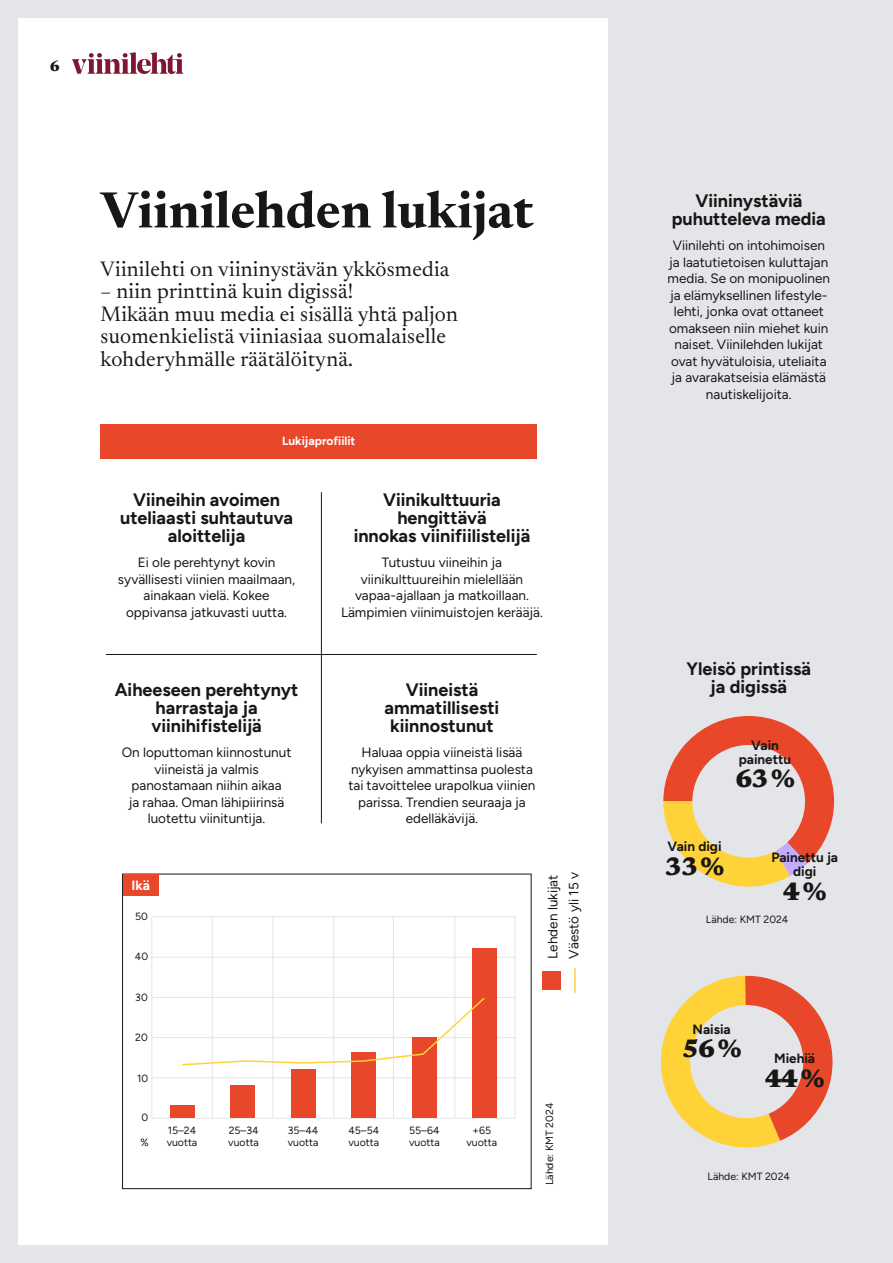
<style>
.page{position:relative;width:893px;height:1263px;background:#fff}
.page>*{position:absolute;margin:0;border:0;box-sizing:border-box;transform-origin:0 0}
.t1{font:700 51px "Newsreader 36 pt";color:#181716}
.t2{font:800 25.5px "Newsreader";letter-spacing:-.06em;color:#181716}
.t3{font:21px/22.5px "Newsreader 36 pt";letter-spacing:.01em;color:#181716}
.t4{font:700 18px/18px "Figtree";color:#181716;text-align:center}
.t5{font:800 15px "Newsreader 36 pt";color:#181716}
.t6{font:13.5px/16.5px "Figtree";color:#181716;text-align:center}
.t7{font:700 13.5px/13.5px "Figtree";color:#181716;text-align:center}
.t8{font:700 13.5px "Figtree";color:#fff}
.t9{font:700 12px "Figtree";color:#fff}
.t10{font:10.5px/12px "Figtree";color:#181716}
</style>
<div class="page">
<div style="left:608px;top:0;width:285px;height:1263px;background:#e3e5e8"></div>
<div style="left:0;top:0;width:893px;height:1263px;border:18px solid #e3e5e8"></div>
<hr style="left:106px;top:654px;width:431px;height:1px;background:#181716">
<hr style="left:321px;top:492px;width:1px;height:331px;background:#181716">
<div style="left:101px;top:424px;width:436px;height:34px;background:#e9472a"></div>
<svg style="left:72px;top:52px;width:112px;height:22px"></svg>
<div style="left:122px;top:874px;width:409px;height:315px;border:1px solid #181716"></div>
<div style="left:123px;top:874px;width:36px;height:22px;background:#e9472a"></div>
<div style="left:151px;top:916px;width:364px;height:202px;border:1px solid #e3e5e8"></div>
<hr style="left:151px;top:1077px;width:364px;height:1px;background:#e3e5e8">
<hr style="left:151px;top:1037px;width:364px;height:1px;background:#e3e5e8">
<hr style="left:151px;top:997px;width:364px;height:1px;background:#e3e5e8">
<hr style="left:151px;top:957px;width:364px;height:1px;background:#e3e5e8">
<hr style="left:212px;top:916px;width:1px;height:202px;background:#e3e5e8">
<hr style="left:272px;top:916px;width:1px;height:202px;background:#e3e5e8">
<hr style="left:333px;top:916px;width:1px;height:202px;background:#e3e5e8">
<hr style="left:393px;top:916px;width:1px;height:202px;background:#e3e5e8">
<hr style="left:454px;top:916px;width:1px;height:202px;background:#e3e5e8">
<div style="left:170px;top:1105px;width:24px;height:13px;background:#e9472a"></div>
<div style="left:230px;top:1085px;width:25px;height:33px;background:#e9472a"></div>
<div style="left:291px;top:1069px;width:24px;height:49px;background:#e9472a"></div>
<div style="left:351px;top:1053px;width:25px;height:65px;background:#e9472a"></div>
<div style="left:412px;top:1037px;width:24px;height:81px;background:#e9472a"></div>
<div style="left:472px;top:948px;width:25px;height:170px;background:#e9472a"></div>
<svg style="left:182px;top:996px;width:303px;height:70px"></svg>
<div style="left:543px;top:971px;width:18px;height:18px;background:#e9472a"></div>
<hr style="left:574px;top:968px;width:2px;height:25px;background:#ffd338">
<svg style="left:663px;top:716px;width:171px;height:171px"></svg>
<svg style="left:661px;top:976px;width:172px;height:171px"></svg>
<p class="t5" style="left:50px;top:55px;width:11px">6</p>
<h1 class="t1" style="left:101px;top:172px;width:434px">Viinilehden lukijat</h1>
<h3 class="t3" style="left:101px;top:256px;width:350px">Viinilehti on viininystävän ykkösmedia</h3>
<h3 class="t3" style="left:101px;top:278px;width:359px">– niin printtinä kuin digissä!<br>Mikään muu media ei sisällä yhtä paljon suomenkielistä viiniasiaa suomalaiselle kohderyhmälle räätälöitynä.</h3>
<p class="t9" style="left:282px;top:434px;width:75px">Lukijaprofiilit</p>
<h3 class="t4" style="left:120px;top:491px;width:174px">Viineihin avoimen uteliaasti suhtautuva aloittelija</h3>
<p class="t6" style="left:118px;top:554px;width:179px">Ei ole perehtynyt kovin syvällisesti viinien maailmaan, ainakaan vielä. Kokee oppivansa jatkuvasti uutta.</p>
<h3 class="t4" style="left:115px;top:681px;width:185px">Aiheeseen perehtynyt harrastaja ja viinihifistelijä</h3>
<p class="t6" style="left:122px;top:744px;width:171px">On loputtoman kiinnostunut viineistä ja valmis panostamaan niihin aikaa<br>ja rahaa. Oman lähipiirinsä luotettu viinituntija.</p>
<h3 class="t4" style="left:354px;top:491px;width:178px">Viinikulttuuria hengittävä<br>innokas viinifiilistelijä</h3>
<p class="t6" style="left:341px;top:554px;width:203px">Tutustuu viineihin ja viinikulttuureihin mielellään vapaa-ajallaan ja matkoillaan.<br>Lämpimien viinimuistojen kerääjä.</p>
<h3 class="t4" style="left:385px;top:681px;width:116px">Viineistä ammatillisesti kiinnostunut</h3>
<p class="t6" style="left:348px;top:744px;width:189px">Haluaa oppia viineistä lisää nykyisen ammattinsa puolesta tai tavoittelee urapolkua viinien parissa. Trendien seuraaja ja edelläkävijä.</p>
<p class="t8" style="left:131px;top:877px;width:20px">Ikä</p>
<p class="t10" style="left:135px;top:910px;width:14px">50</p>
<p class="t10" style="left:135px;top:951px;width:15px">40</p>
<p class="t10" style="left:135px;top:991px;width:14px">30</p>
<p class="t10" style="left:135px;top:1031px;width:14px">20</p>
<p class="t10" style="left:137px;top:1072px;width:13px">10</p>
<p class="t10" style="left:141px;top:1111px;width:8px">0</p>
<p class="t10" style="left:168px;top:1124px;width:30px">15–24</p>
<p class="t10" style="left:141px;top:1136px;width:10px">%</p>
<p class="t10" style="left:167px;top:1136px;width:32px">vuotta</p>
<p class="t10" style="left:228px;top:1124px;width:32px">25–34 vuotta</p>
<p class="t10" style="left:288px;top:1124px;width:32px">35–44 vuotta</p>
<p class="t10" style="left:348px;top:1124px;width:32px">45–54 vuotta</p>
<p class="t10" style="left:409px;top:1124px;width:32px">55–64 vuotta</p>
<p class="t10" style="left:466px;top:1124px;width:32px;text-align:center">+65 vuotta</p>
<p class="t6" style="left:542px;top:958px;width:88px;line-height:21px;text-align:left;rotate:-90deg">Lehden lukijat<br>Väestö yli 15 v</p>
<p class="t10" style="left:543px;top:1185px;width:84px;rotate:-90deg">Lähde: KMT 2024</p>
<h3 class="t4" style="left:672px;top:191px;width:156px">Viininystäviä puhutteleva media</h3>
<p class="t6" style="left:668px;top:237px;width:164px">Viinilehti on intohimoisen ja laatutietoisen kuluttajan media. Se on monipuolinen ja elämyksellinen lifestyle&shy;lehti, jonka ovat ottaneet omakseen niin miehet kuin naiset. Viinilehden lukijat ovat hyvätuloisia, uteliaita ja avarakatseisia elämästä nautiskelijoita.</p>
<h3 class="t4" style="left:686px;top:660px;width:126px">Yleisö printissä ja digissä</h3>
<p class="t7" style="left:739px;top:738px;width:54px">Vain painettu</p>
<h2 class="t2" style="left:735px;top:760px;width:61px">63 %</h2>
<p class="t7" style="left:667px;top:839px;width:56px">Vain digi</p>
<h2 class="t2" style="left:665px;top:847px;width:61px">33 %</h2>
<p class="t7" style="left:771px;top:850px;width:68px">Painettu ja digi</p>
<h2 class="t2" style="left:783px;top:872px;width:45px">4 %</h2>
<p class="t10" style="left:706px;top:913px;width:84px">Lähde: KMT 2024</p>
<p class="t7" style="left:693px;top:1022px;width:40px">Naisia</p>
<h2 class="t2" style="left:682px;top:1030px;width:61px">56 %</h2>
<p class="t7" style="left:774px;top:1051px;width:42px">Miehiä</p>
<h2 class="t2" style="left:765px;top:1059px;width:61px">44 %</h2>
<p class="t10" style="left:708px;top:1171px;width:84px">Lähde: KMT 2024</p>
</div>
